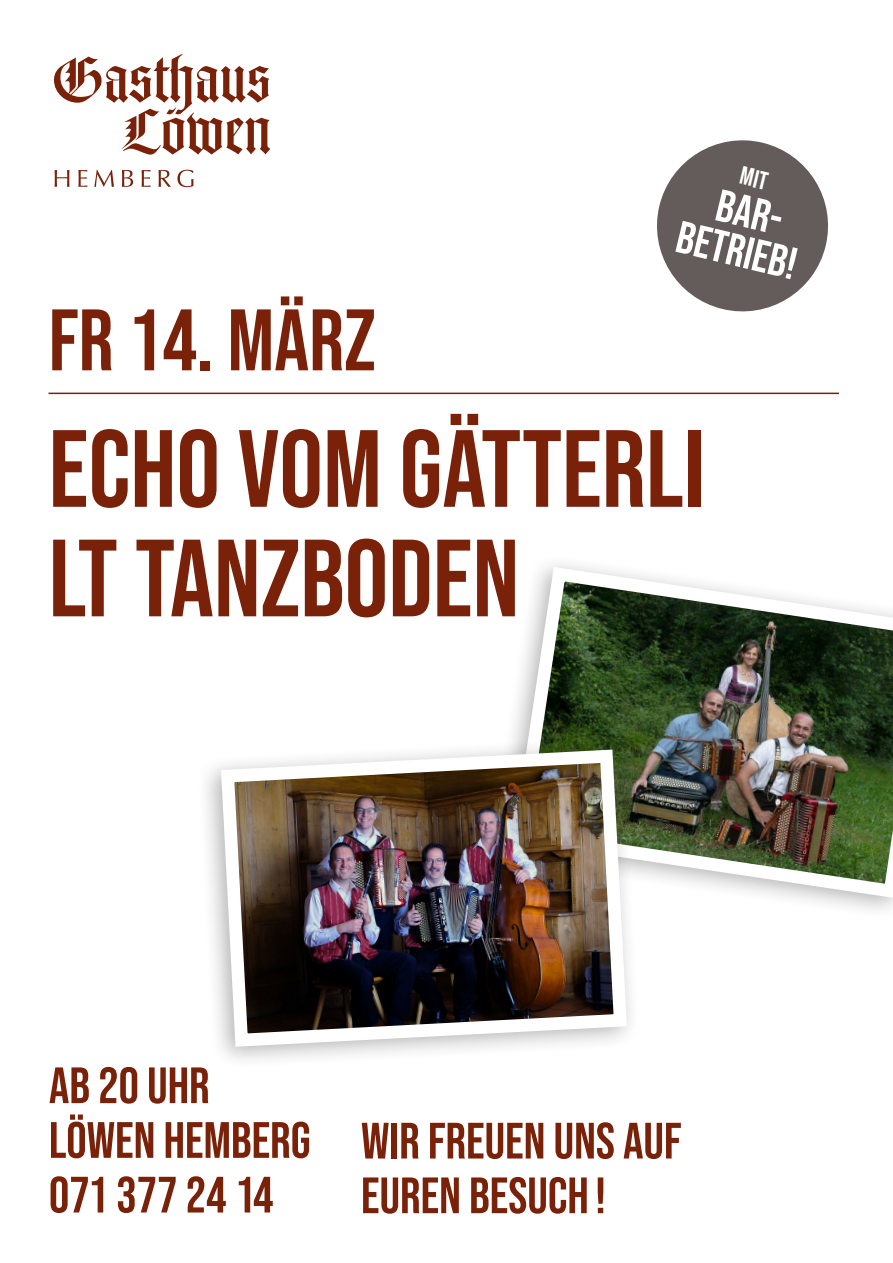
<style>
.page{position:relative;width:893px;height:1263px;background:#fff}
.page>*{position:absolute;margin:0;border:0;box-sizing:border-box;transform-origin:0 0}
.t1{font:109.5px "Bebas Neue";color:#792209}
.t2{font:87px "Bebas Neue";color:#792209}
.t3{font:51px/54.6px "Bebas Neue";color:#792209}
.t4{font:45.3px/39.9px "Bebas Neue";color:#fff;text-align:center}
</style>
<div class="page">
<hr style="left:48px;top:393px;width:791px;height:1px;background:#792209">
<svg style="left:55px;top:170px;width:14px;height:17px"></svg>
<svg style="left:78px;top:170px;width:9px;height:17px"></svg>
<svg style="left:94px;top:170px;width:20px;height:17px"></svg>
<svg style="left:122px;top:170px;width:11px;height:17px"></svg>
<svg style="left:142px;top:170px;width:9px;height:17px"></svg>
<svg style="left:159px;top:170px;width:12px;height:17px"></svg>
<svg style="left:177px;top:170px;width:17px;height:17px"></svg>
<svg style="left:54px;top:54px;width:216px;height:101px"></svg>
<img style="left:514px;top:564px;width:379px;height:341px">
<div style="left:196px;top:735px;width:444px;height:335px;background:#231f20;opacity:.33"></div>
<img style="left:214px;top:743px;width:420px;height:310px">
<svg style="left:657px;top:140px;width:171px;height:172px"></svg>
<p class="t2" style="left:49px;top:291px;width:329px">FR 14. MÄRZ</p>
<p class="t4" style="left:692px;top:177px;width:124px;rotate:14deg">BAR-<br>BETRIEB!</p>
<p class="t1" style="left:49px;top:407px;width:657px">ECHO VOM GÄTTERLI</p>
<p class="t1" style="left:49px;top:516px;width:472px">LT TANZBODEN</p>
<p class="t3" style="left:49px;top:1058px;width:162px">AB 20 UHR</p>
<p class="t3" style="left:49px;top:1112px;width:263px">LÖWEN HEMBERG</p>
<p class="t3" style="left:49px;top:1167px;width:226px">071 377 24 14</p>
<p class="t3" style="left:361px;top:1113px;width:322px">WIR FREUEN UNS AUF<br>EUREN BESUCH !</p>
</div>
